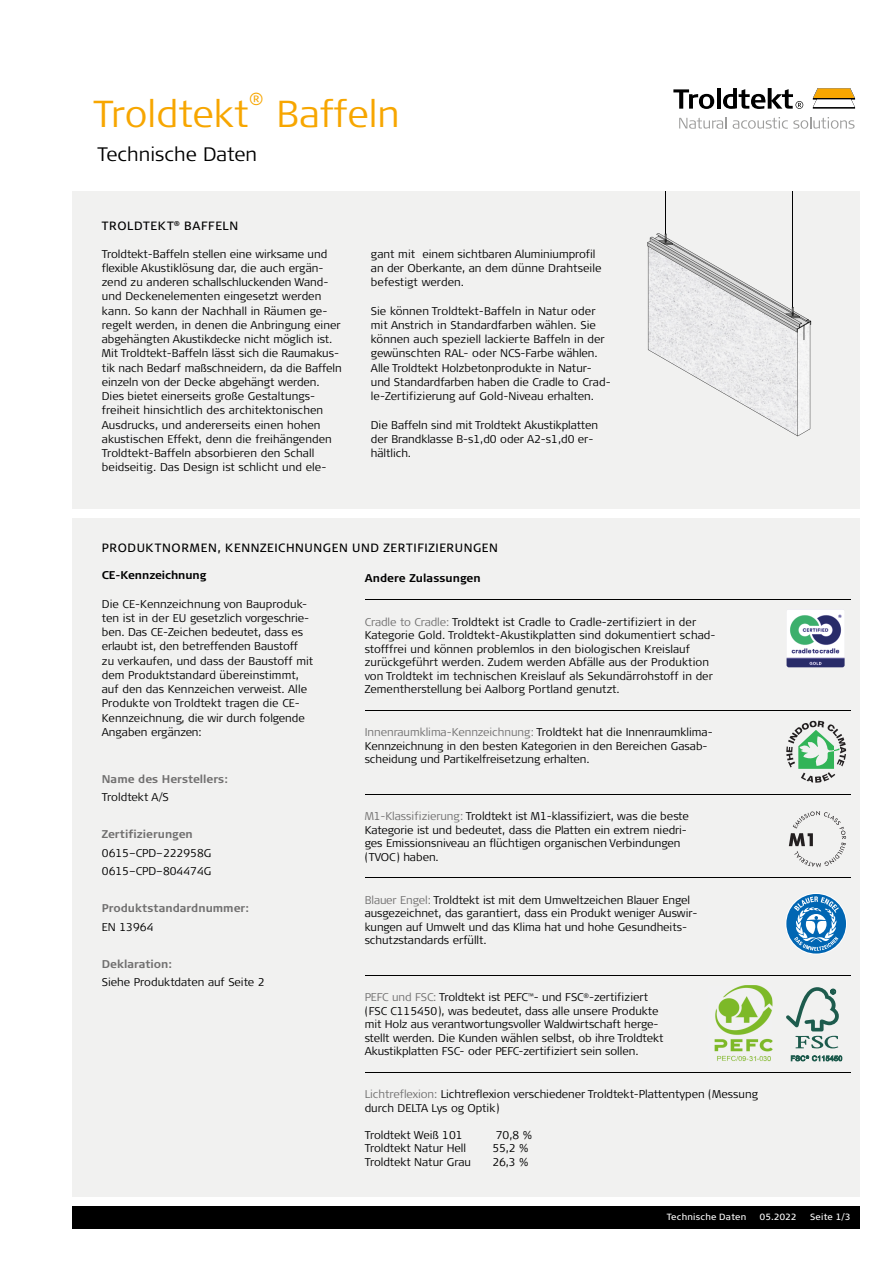
<style>
.page{position:relative;width:893px;height:1263px;background:#fff}
.page>*{position:absolute;margin:0;border:0;box-sizing:border-box;transform-origin:0 0}
.t1{font:300 37.5px "Signa Pro";color:#f7a600}
.t2{font:300 19.5px "Signa Pro";color:#000}
.t3{font:300 17.4px "Signa Pro";color:#f7a600}
.t4{font:12px "Signa Pro";letter-spacing:.05em;color:#000}
.t5{font:300 11.25px/14.2px "Signa Pro";letter-spacing:-.005em;color:#000}
.t6{font:700 11.25px "Signa Pro";color:#706f6f}
.t7{font:700 11.25px "Signa Pro";letter-spacing:-.005em;color:#000}
.t8{font:9px "Signa Pro";letter-spacing:.025em;color:#fff}
.s1{color:#706f6f}
</style>
<div class="page">
<svg style="left:812px;top:88px;width:43px;height:21px"></svg>
<svg style="left:673px;top:89px;width:41px;height:20px"></svg>
<svg style="left:717px;top:88px;width:3px;height:21px"></svg>
<svg style="left:723px;top:88px;width:80px;height:21px"></svg>
<svg style="left:679px;top:117px;width:47px;height:12px"></svg>
<svg style="left:732px;top:117px;width:122px;height:12px"></svg>
<div style="left:72px;top:191px;width:787px;height:1014px;background:#f1f1f0"></div>
<div style="left:72px;top:1205px;width:787px;height:24px;background:#000"></div>
<hr style="left:665px;top:191px;width:1px;height:45px;background:#020203">
<hr style="left:792px;top:191px;width:1px;height:118px;background:#020203">
<svg style="left:647px;top:233px;width:164px;height:203px"></svg>
<div style="left:0;top:1197px;width:892px;height:8px;background:#fff"></div>
<div style="left:0;top:509px;width:892px;height:8px;background:#fff"></div>
<hr style="left:365px;top:599px;width:485px;height:1px;background:#000">
<hr style="left:365px;top:710px;width:485px;height:1px;background:#000">
<hr style="left:365px;top:794px;width:485px;height:1px;background:#000">
<hr style="left:365px;top:878px;width:485px;height:1px;background:#000">
<hr style="left:365px;top:975px;width:485px;height:1px;background:#000">
<hr style="left:365px;top:1072px;width:485px;height:1px;background:#000">
<svg style="left:786px;top:894px;width:60px;height:60px"></svg>
<svg style="left:786px;top:721px;width:60px;height:62px"></svg>
<svg style="left:788px;top:811px;width:58px;height:57px"></svg>
<img style="left:786px;top:610px;width:58px;height:57px">
<svg style="left:786px;top:987px;width:52px;height:61px"></svg>
<svg style="left:791px;top:1055px;width:51px;height:6px"></svg>
<img style="left:714px;top:985px;width:58px;height:77px">
<h1 class="t1" style="left:93px;top:92px;width:157px">Troldtekt</h1>
<h3 class="t3" style="left:249px;top:89px;width:16px">®</h3>
<h1 class="t1" style="left:276px;top:92px;width:125px">Baffeln</h1>
<h2 class="t2" style="left:97px;top:143px;width:161px">Technische Daten</h2>
<p class="t4" style="left:102px;top:221px;width:138px">TROLDTEKT<sup>®</sup> BAFFELN</p>
<p class="t5" style="left:102px;top:246px;width:241px">Troldtekt-Baffeln stellen eine wirksame und flexible Akustiklösung dar, die auch ergän&shy;zend zu anderen schallschluckenden Wand&shy;und Deckenelementen eingesetzt werden kann. So kann der Nachhall in Räumen ge&shy;regelt werden, in denen die Anbringung einer abgehängten Akustikdecke nicht möglich ist.<br>Mit Troldtekt- Baffeln lässt sich die Raumakus&shy;tik nach Bedarf maßschneidern, da die Baffeln einzeln von der Decke abgehängt werden.<br>Dies bietet einerseits große Gestaltungs&shy;freiheit hinsichtlich des architektonischen Ausdrucks, und andererseits einen hohen akustischen Effekt, denn die freihängenden Troldtekt-Baffeln absorbieren den Schall beidseitig. Das Design ist schlicht und ele-</p>
<p class="t5" style="left:371px;top:246px;width:232px">gant mit einem sichtbaren Aluminiumprofil an der Oberkante, an dem dünne Drahtseile befestigt werden.</p>
<p class="t5" style="left:371px;top:303px;width:241px">Sie können Troldtekt-Baffeln in Natur oder mit Anstrich in Standardfarben wählen. Sie können auch speziell lackierte Baffeln in der gewünschten RAL- oder NCS-Farbe wählen.<br>Alle Troldtekt Holzbetonprodukte in Natur&shy;und Standardfarben haben die Cradle to Crad&shy;le-Zertifizierung auf Gold-Niveau erhalten.</p>
<p class="t5" style="left:371px;top:417px;width:229px">Die Baffeln sind mit Troldtekt Akustik platten der Brandklasse B-s1,d0 oder A2-s1,d0 er&shy;hältlich.</p>
<p class="t4" style="left:102px;top:542px;width:397px">PRODUKTNORMEN, KENNZEICHNUNGEN UND ZERTIFIZIERUNGEN</p>
<p class="t7" style="left:102px;top:570px;width:106px">CE-Kennzeichnung</p>
<p class="t5" style="left:102px;top:596px;width:213px">Die CE-Kennzeichnung von Bauproduk&shy;ten ist in der EU gesetzlich vorgeschrie&shy;ben. Das CE-Zeichen bedeutet, dass es erlaubt ist, den betreffenden Baustoff zu verkaufen, und dass der Baustoff mit dem Produktstandard übereinstimmt, auf den das Kennzeichen verweist. Alle Produkte von Troldtekt tragen die CE-Kennzeichnung, die wir durch folgende Angaben ergänzen:</p>
<p class="t6" style="left:102px;top:774px;width:128px">Name des Herstellers:</p>
<p class="t5" style="left:102px;top:790px;width:68px">Troldtekt A/S</p>
<p class="t6" style="left:102px;top:829px;width:92px">Zertifizierungen</p>
<p class="t5" style="left:102px;top:843px;width:111px;line-height:18.5px">0615–CPD–222958G<br>0615–CPD–804474G</p>
<p class="t6" style="left:102px;top:903px;width:149px">Produktstandardnummer:</p>
<p class="t5" style="left:102px;top:920px;width:53px">EN 13964</p>
<p class="t6" style="left:102px;top:959px;width:72px">Deklaration:</p>
<p class="t5" style="left:102px;top:975px;width:164px">Siehe Produktdaten auf Seite 2</p>
<p class="t7" style="left:365px;top:574px;width:117px">Andere Zulassungen</p>
<p class="t5" style="left:365px;top:615px;width:352px;line-height:13.5px"><span class="s1">Cradle to Cradle:</span> Troldtekt ist Cradle to Cradle-zertifiziert in der Kategorie Gold. Troldtekt-Akustikplatten sind dokumentiert schad&shy;stofffrei und können problemlos in den biologischen Kreislauf zurückgeführt werden. Zudem werden Abfälle aus der Produktion von Troldtekt im technischen Kreislauf als Sekundärrohstoff in der Zementherstellung bei Aalborg Portland genutzt.</p>
<p class="t5" style="left:365px;top:726px;width:349px;line-height:13.5px"><span class="s1">Innenraumklima-Kennzeichnung:</span> Troldtekt hat die Innenraumklima-<br>Kennzeichnung in den besten Kategorien in den Bereichen Gasab&shy;scheidung und Partikelfreisetzung erhalten.</p>
<p class="t5" style="left:365px;top:809px;width:325px;line-height:13.5px"><span class="s1">M1-Klassifizierung:</span> Troldtekt ist M1-klassifiziert, was die beste Kategorie ist und bedeutet, dass die Platten ein extrem niedri&shy;ges Emissionsniveau an flüchtigen organischen Verbindungen (TVOC) haben.</p>
<p class="t5" style="left:365px;top:893px;width:334px;line-height:13.5px"><span class="s1">Blauer Engel:</span> Troldtekt ist mit dem Umweltzeichen Blauer Engel ausgezeichnet, das garantiert, dass ein Produkt weniger Auswir&shy;kungen auf Umwelt und das Klima hat und hohe Gesundheits&shy;schutzstandards erfüllt.</p>
<p class="t5" style="left:365px;top:990px;width:300px;line-height:13.5px"><span class="s1">PEFC und FSC:</span> Troldtekt ist PEFC<sup>™</sup>- und FSC<sup>®</sup>-zertifiziert (FSC C115450), was bedeutet, dass alle unsere Produkte mit Holz aus verantwortungsvoller Waldwirtschaft herge&shy;stellt werden. Die Kunden wählen selbst, ob ihre Troldtekt Akustikplatten FSC- oder PEFC-zertifiziert sein sollen.</p>
<p class="t5" style="left:365px;top:1088px;width:394px;line-height:13.5px"><span class="s1">Lichtreflexion:</span> Lichtreflexion verschiedener Troldtekt-Plattentypen (Messung durch DELTA Lys og Optik)</p>
<p class="t5" style="left:365px;top:1128px;width:99px">Troldtekt Weiß 101</p>
<p class="t5" style="left:496px;top:1128px;width:38px">70,8 %</p>
<p class="t5" style="left:365px;top:1141px;width:103px">Troldtekt Natur Hell</p>
<p class="t5" style="left:492px;top:1141px;width:38px">55,2 %</p>
<p class="t5" style="left:365px;top:1155px;width:108px">Troldtekt Natur Grau</p>
<p class="t5" style="left:492px;top:1155px;width:38px">26,3 %</p>
<p class="t8" style="left:666px;top:1213px;width:81px">Technische Daten</p>
<p class="t8" style="left:759px;top:1213px;width:38px">05.2022</p>
<p class="t8" style="left:810px;top:1213px;width:42px">Seite 1/3</p>
</div>
